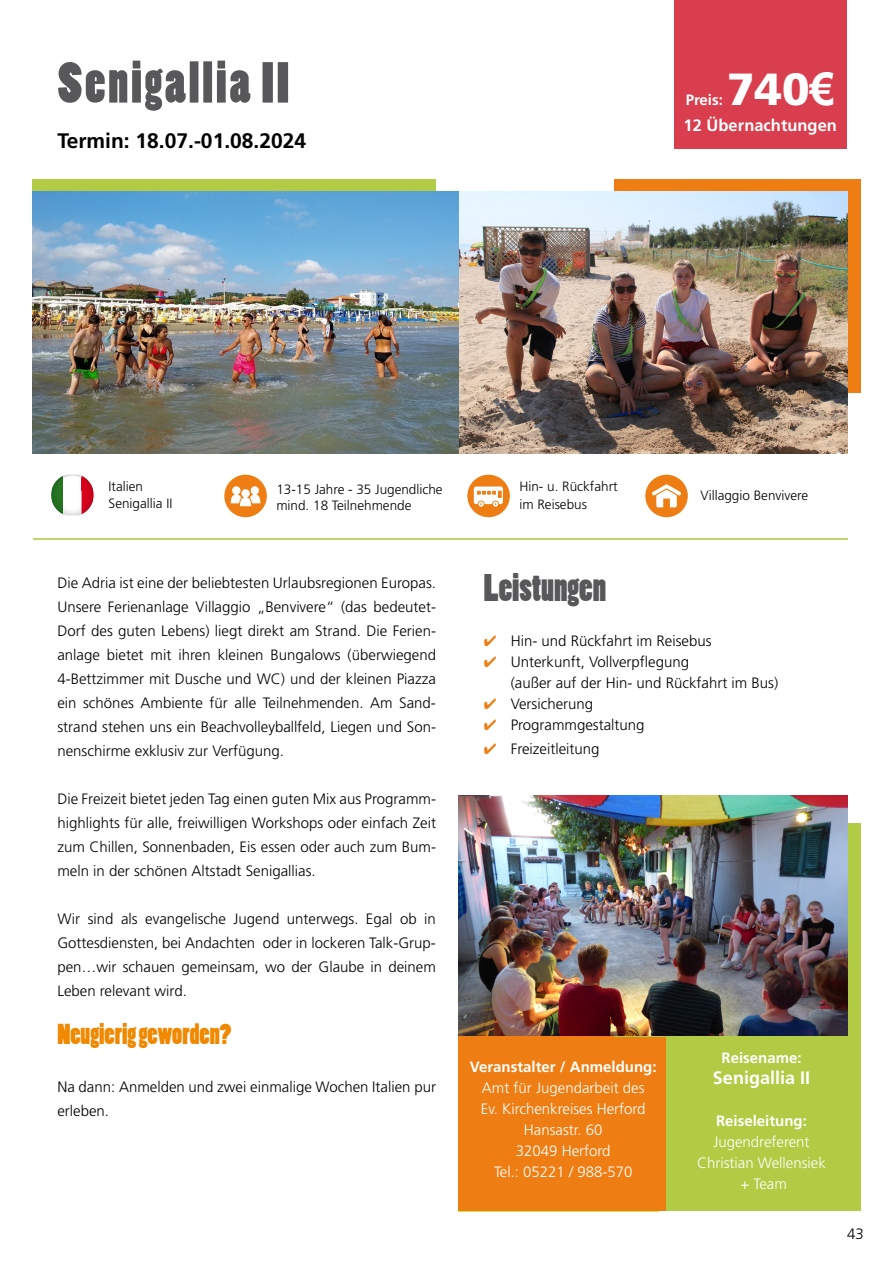
<style>
.page{position:relative;width:893px;height:1263px;background:#fff}
.page>*{position:absolute;margin:0;border:0;box-sizing:border-box;transform-origin:0 0}
.t1{font:54px "Poplar Std";letter-spacing:.05em;color:#58585a}
.t2{font:900 45px "Frutiger LT Pro";color:#fff}
.t3{font:36px "Poplar Std";color:#58585a}
.t4{font:27px "Poplar Std";color:#f08800}
.t5{font:700 21px "Frutiger LT Pro";color:#000}
.t6{font:700 18px "Frutiger LT Pro";color:#fff}
.t7{font:700 16.5px "Frutiger LT Pro";color:#fff}
.t8{font:300 15px/24px "Frutiger LT Pro";color:#000;text-align:justify}
.t9{font:300 15px/21px "Frutiger LT Pro";color:#fff;text-align:center}
.t10{font:700 15px "Frutiger LT Pro";color:#fff}
.t11{font:300 13.5px/16.5px "Frutiger LT Pro";color:#000}
.s1{font-family:"Arial";font-weight:700}
.s2{color:#ee7e13}
</style>
<div class="page">
<div style="left:459px;top:1034px;width:211px;height:177px;background:#ee7e13"></div>
<div style="left:674px;top:0;width:173px;height:149px;background:#d83e4d"></div>
<div style="left:614px;top:180px;width:247px;height:213px;background:#ee7e13"></div>
<div style="left:33px;top:180px;width:403px;height:253px;background:#b2cb44"></div>
<div style="left:666px;top:1034px;width:195px;height:177px;background:#b2cb44"></div>
<div style="left:224px;top:475px;width:43px;height:42px;background:#ee7e13;border-radius:50%"></div>
<svg style="left:231px;top:486px;width:29px;height:20px"></svg>
<div style="left:467px;top:475px;width:43px;height:42px;background:#ee7e13;border-radius:50%"></div>
<div style="left:645px;top:475px;width:43px;height:42px;background:#ee7e13;border-radius:50%"></div>
<svg style="left:81px;top:476px;width:13px;height:38px"></svg>
<img style="left:52px;top:477px;width:11px;height:36px">
<img style="left:63px;top:475px;width:19px;height:3px">
<img style="left:63px;top:491px;width:19px;height:24px">
<img style="left:82px;top:477px;width:11px;height:36px">
<hr style="left:33px;top:538px;width:814px;height:2px;background:#c3d66f">
<svg style="left:474px;top:486px;width:29px;height:21px"></svg>
<svg style="left:652px;top:484px;width:29px;height:23px"></svg>
<img style="left:33px;top:191px;width:814px;height:263px">
<div style="left:614px;top:823px;width:247px;height:213px;background:#b2cb44"></div>
<img style="left:459px;top:795px;width:388px;height:240px">
<h1 class="t1" style="left:57px;top:53px;width:233px">Senigallia II</h1>
<h3 class="t5" style="left:57px;top:128px;width:250px">Termin: 18.07.-01.08.2024</h3>
<h2 class="t2" style="left:727px;top:62px;width:109px">740<span class="s1">€</span></h2>
<p class="t10" style="left:686px;top:91px;width:39px">Preis:</p>
<p class="t7" style="left:684px;top:116px;width:155px">12 Übernachtungen</p>
<p class="t11" style="left:109px;top:479px;width:65px">Italien<br>Senigallia II</p>
<p class="t11" style="left:276px;top:481px;width:168px">13-15 Jahre - 35 Jugendliche mind. 18 Teilnehmende</p>
<p class="t8" style="left:57px;top:571px;width:380px">Die Adria ist eine der beliebtesten Urlaubsregionen Europas.<br>Unsere Ferienanlage Villaggio „Benvivere“ (das bedeutet-Dorf des guten Lebens) liegt direkt am Strand. Die Ferien&shy;anlage bietet mit ihren kleinen Bungalows (überwiegend 4-Bettzimmer mit Dusche und WC) und der kleinen Piazza ein schönes Ambiente für alle Teilnehmenden. Am Sand&shy;strand stehen uns ein Beachvolleyballfeld, Liegen und Son&shy;nenschirme exklusiv zur Verfügung.</p>
<p class="t8" style="left:57px;top:787px;width:380px">Die Freizeit bietet jeden Tag einen guten Mix aus Programm&shy;highlights für alle, freiwilligen Workshops oder einfach Zeit zum Chillen, Sonnenbaden, Eis essen oder auch zum Bum&shy;meln in der schönen Altstadt Senigallias.</p>
<p class="t8" style="left:57px;top:907px;width:380px">Wir sind als evangelische Jugend unterwegs. Egal ob in Gottesdiensten, bei Andachten oder in lockeren Talk-Grup&shy;pen…wir schauen gemeinsam, wo der Glaube in deinem Leben relevant wird.</p>
<h3 class="t4" style="left:57px;top:1019px;width:175px">Neugierig geworden?</h3>
<p class="t8" style="left:57px;top:1075px;width:380px">Na dann: Anmelden und zwei einmalige Wochen Italien pur erleben.</p>
<p class="t11" style="left:519px;top:478px;width:100px;line-height:18px">Hin- u. Rückfahrt im Reisebus</p>
<p class="t11" style="left:700px;top:487px;width:109px">Villaggio Benvivere</p>
<h3 class="t3" style="left:484px;top:568px;width:124px">Leistungen</h3>
<p class="t8" style="left:484px;top:629px;width:229px"><span class="s2">✔</span> Hin- und Rückfahrt im Reisebus</p>
<p class="t8" style="left:511px;top:652px;width:269px;line-height:21px;text-indent:-27px"><span class="s2">✔</span> Unterkunft, Vollverpflegung<br>(außer auf der Hin- und Rückfahrt im Bus)</p>
<p class="t8" style="left:484px;top:692px;width:111px"><span class="s2">✔</span> Versicherung</p>
<p class="t8" style="left:484px;top:713px;width:162px"><span class="s2">✔</span> Programmgestaltung</p>
<p class="t8" style="left:484px;top:737px;width:117px"><span class="s2">✔</span> Freizeitleitung</p>
<p class="t10" style="left:470px;top:1058px;width:188px">Veranstalter / Anmeldung:</p>
<p class="t9" style="left:481px;top:1078px;width:166px">Amt für Jugendarbeit des<br>Ev. Kirchenkreises Herford<br>Hansastr. 60<br>32049 Herford<br>Tel.: 05221 / 988-570</p>
<p class="t10" style="left:721px;top:1048px;width:82px">Reisename:</p>
<p class="t6" style="left:713px;top:1067px;width:99px">Senigallia II</p>
<p class="t10" style="left:716px;top:1111px;width:92px">Reiseleitung:</p>
<p class="t9" style="left:697px;top:1131px;width:130px">Jugendreferent<br>Christian Wellensiek + Team</p>
<p class="t8" style="left:847px;top:1222px;width:18px">43</p>
</div>
